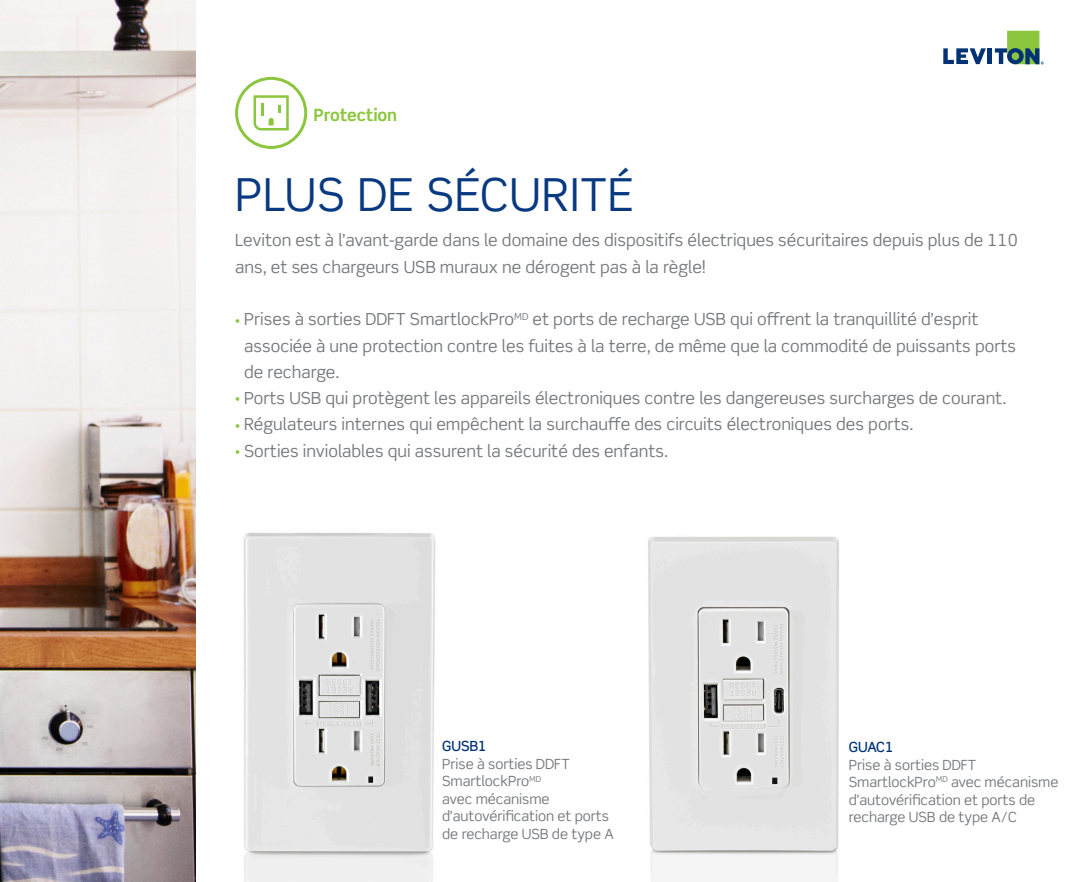
<style>
.page{position:relative;width:1071px;height:882px;background:#fff}
.page>*{position:absolute;margin:0;border:0;box-sizing:border-box;transform-origin:0 0}
.t1{font:45.5px "Scene Std";letter-spacing:.015em;color:#083981}
.t2{font:700 16.97px "Scene Std";letter-spacing:-.01em;color:#8bc63e}
.t3{font:16.62px/26.2px "Scene Std";color:#76787b}
.t4{font:14px/17.5px "Scene Std";letter-spacing:-.005em;color:#76787b}
.t5{font:500 14px "Scene Std";letter-spacing:-.005em;color:#013374}
.s1{font-size:10.5px;color:#8bc63e}
</style>
<div class="page">
<svg style="left:943px;top:48px;width:42px;height:16px"></svg>
<hr style="left:987px;top:48px;width:4px;height:16px;background:#013374">
<svg style="left:994px;top:31px;width:49px;height:34px"></svg>
<img style="left:0;top:0;width:195px;height:881px">
<img style="left:648px;top:537px;width:191px;height:342px">
<img style="left:243px;top:532px;width:193px;height:349px">
<svg style="left:235px;top:77px;width:72px;height:72px"></svg>
<p class="t2" style="left:313px;top:104px;width:85px">Protection</p>
<p class="t1" style="left:235px;top:166px;width:400px">PLUS DE SÉCURITÉ</p>
<p class="t3" style="left:235px;top:227px;width:784px">Leviton est à l’avant-garde dans le domaine des dispositifs électriques sécuritaires depuis plus de 110 ans, et ses chargeurs USB muraux ne dérogent pas à la règle!</p>
<p class="t3" style="left:244px;top:306px;width:773px;text-indent:-9px"><span class="s1">•</span> Prises à sorties DDFT SmartlockPro<sup>MD</sup> et ports de recharge USB qui offrent la tranquillité d’esprit associée à une protection contre les fuites à la terre, de même que la commodité de puissants ports de recharge.</p>
<p class="t3" style="left:235px;top:384px;width:772px"><span class="s1">•</span> Ports USB qui protègent les appareils électroniques contre les dangereuses surcharges de courant.</p>
<p class="t3" style="left:235px;top:411px;width:680px"><span class="s1">•</span> Régulateurs internes qui empêchent la surchauffe des circuits électroniques des ports.</p>
<p class="t3" style="left:235px;top:437px;width:434px"><span class="s1">•</span> Sorties inviolables qui assurent la sécurité des enfants.</p>
<p class="t5" style="left:442px;top:737px;width:46px">GUSB1</p>
<p class="t4" style="left:442px;top:754px;width:173px">Prise à sorties DDFT<br>SmartlockPro<sup>MD<br></sup>avec mécanisme d’autovérification et ports de recharge USB de type A</p>
<p class="t5" style="left:848px;top:738px;width:46px">GUAC1</p>
<p class="t4" style="left:848px;top:755px;width:211px">Prise à sorties DDFT<br>SmartlockPro<sup>MD</sup> avec mécanisme d’autovérification et ports de recharge USB de type A/C</p>
</div>
